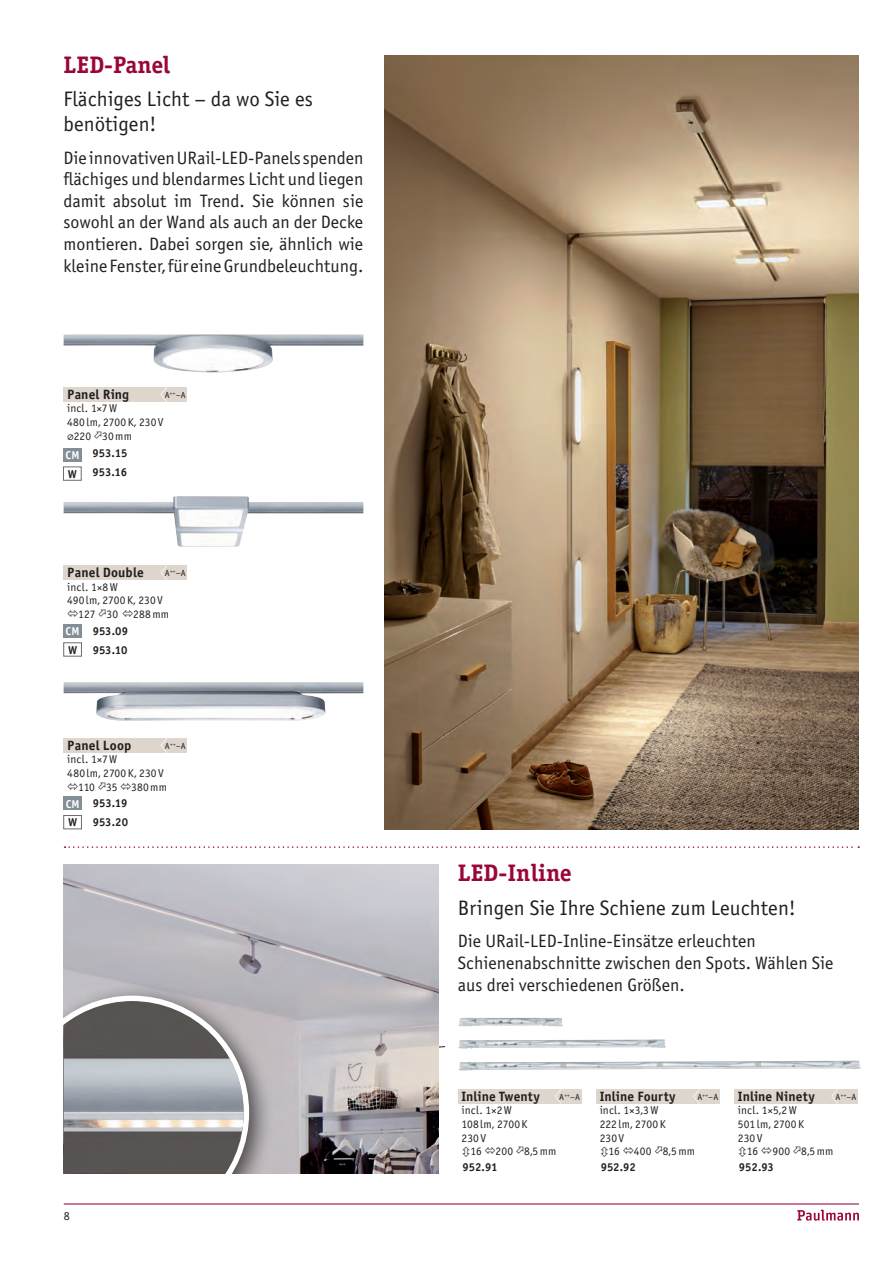
<style>
.page{position:relative;width:893px;height:1263px;background:#fff}
.page>*{position:absolute;margin:0;border:0;box-sizing:border-box;transform-origin:0 0}
.t1{font:24px "P Officina Serif Bold ITC";color:#9a0736}
.t2{font:21px/25.2px "P Officina Sans Book ITC";color:#231f20}
.t3{font:18px/21.6px "P Officina Sans Book ITC";color:#231f20;text-align:justify}
.t4{font:13.5px "P Officina Sans Bold ITC";letter-spacing:.01em;color:#231f20}
.t5{font:12px "P Officina Sans Book ITC";color:#231f20}
.t6{font:11.55px/13.6px "P Officina Sans Book ITC";letter-spacing:.015em;color:#231f20}
.t7{font:11.55px "P Officina Sans Bold ITC";letter-spacing:-.005em;color:#231f20}
.t8{font:11.4px "P Officina Sans Bold ITC";color:#fff}
.t9{font:11.4px "P Officina Sans Bold ITC";color:#231f20}
.t10{font:8.85px "P Officina Sans Book ITC";color:#231f20}
.s1{font-family:"Paulmann"}
</style>
<div class="page">
<svg style="left:797px;top:1210px;width:62px;height:11px"></svg>
<hr style="left:64px;top:1203px;width:795px;height:1px;background:#9a0736">
<div style="left:63px;top:387px;width:124px;height:15px;background:#ded6cd"></div>
<svg style="left:160px;top:387px;width:7px;height:15px"></svg>
<div style="left:63px;top:448px;width:19px;height:14px;background:#828f96"></div>
<div style="left:64px;top:738px;width:123px;height:15px;background:#ded6cd"></div>
<svg style="left:161px;top:738px;width:6px;height:15px"></svg>
<div style="left:64px;top:796px;width:18px;height:14px;background:#828f96"></div>
<img style="left:64px;top:334px;width:299px;height:39px">
<img style="left:64px;top:682px;width:299px;height:39px">
<img style="left:64px;top:496px;width:299px;height:50px">
<div style="left:64px;top:565px;width:123px;height:15px;background:#ded6cd"></div>
<svg style="left:161px;top:565px;width:6px;height:15px"></svg>
<div style="left:64px;top:624px;width:18px;height:13px;background:#828f96"></div>
<div style="left:64px;top:815px;width:18px;height:14px;border:1px solid #6c6d70"></div>
<div style="left:458px;top:1089px;width:123px;height:14px;background:#ded6cd"></div>
<svg style="left:555px;top:1089px;width:7px;height:14px"></svg>
<div style="left:596px;top:1089px;width:123px;height:14px;background:#ded6cd"></div>
<svg style="left:693px;top:1089px;width:7px;height:14px"></svg>
<img style="left:458px;top:1017px;width:105px;height:10px">
<img style="left:458px;top:1039px;width:208px;height:10px">
<img style="left:458px;top:1060px;width:403px;height:11px">
<div style="left:734px;top:1089px;width:124px;height:14px;background:#ded6cd"></div>
<svg style="left:831px;top:1089px;width:7px;height:14px"></svg>
<svg style="left:65px;top:846px;width:794px;height:2px"></svg>
<img style="left:64px;top:864px;width:375px;height:310px">
<img style="left:384px;top:55px;width:475px;height:774px">
<div style="left:64px;top:983px;width:210px;height:191px;background:#231f20;opacity:.75"></div>
<svg style="left:64px;top:995px;width:185px;height:179px;background:#8e8d8f"></svg>
<h1 class="t1" style="left:64px;top:50px;width:108px">LED-Panel</h1>
<p class="t2" style="left:64px;top:87px;width:251px">Flächiges Licht – da wo Sie es benötigen!</p>
<p class="t3" style="left:64px;top:147px;width:301px">Die innovativen URail-LED-Panels spenden flächiges und blendarmes Licht und liegen damit absolut im Trend. Sie können sie sowohl an der Wand als auch an der Decke montieren. Dabei sorgen sie, ähnlich wie kleine Fenster, für eine Grundbeleuchtung.</p>
<p class="t4" style="left:67px;top:386px;width:64px">Panel Ring</p>
<p class="t10" style="left:165px;top:390px;width:22px">A<sup>++</sup>–A</p>
<p class="t6" style="left:67px;top:402px;width:98px">incl. 1×7W<br>480lm, 2700K, 230V ⌀⁣220 <span class="s1">1⁣</span>30mm</p>
<p class="t7" style="left:93px;top:446px;width:36px">953.15</p>
<p class="t8" style="left:66px;top:448px;width:15px">CM</p>
<p class="t9" style="left:68px;top:467px;width:11px">W</p>
<p class="t7" style="left:92px;top:465px;width:36px">953.16</p>
<p class="t4" style="left:67px;top:564px;width:78px">Panel Double</p>
<p class="t10" style="left:165px;top:568px;width:22px">A<sup>++</sup>–A</p>
<p class="t6" style="left:67px;top:580px;width:103px">incl. 1×8W<br>490lm, 2700K, 230V<br><span class="s1">2⁣</span>127 <span class="s1">1⁣</span>30 <span class="s1">2⁣</span>288mm</p>
<p class="t7" style="left:93px;top:624px;width:37px">953.09</p>
<p class="t8" style="left:66px;top:624px;width:15px">CM</p>
<p class="t9" style="left:68px;top:643px;width:11px">W</p>
<p class="t7" style="left:93px;top:642px;width:36px">953.10</p>
<p class="t4" style="left:67px;top:737px;width:66px">Panel Loop</p>
<p class="t10" style="left:165px;top:741px;width:22px">A<sup>++</sup>–A</p>
<p class="t6" style="left:67px;top:753px;width:101px">incl. 1×7W<br>480lm, 2700K, 230V<br><span class="s1">2⁣</span>110 <span class="s1">1⁣</span>35 <span class="s1">2⁣</span>380mm</p>
<p class="t7" style="left:93px;top:796px;width:36px">953.19</p>
<p class="t8" style="left:66px;top:796px;width:15px">CM</p>
<p class="t9" style="left:68px;top:815px;width:11px">W</p>
<p class="t7" style="left:93px;top:815px;width:37px">953.20</p>
<p class="t5" style="left:64px;top:1209px;width:7px">8</p>
<h1 class="t1" style="left:458px;top:858px;width:116px">LED-Inline</h1>
<p class="t2" style="left:458px;top:895px;width:339px">Bringen Sie Ihre Schiene zum Leuchten!</p>
<p class="t3" style="left:458px;top:930px;width:377px;text-align:left">Die URail-LED-Inline-Einsätze erleuchten<br>Schienenabschnitte zwischen den Spots. Wählen Sie aus drei verschiedenen Größen.</p>
<p class="t4" style="left:461px;top:1087px;width:80px">Inline Twenty</p>
<p class="t4" style="left:600px;top:1087px;width:78px">Inline Fourty</p>
<p class="t4" style="left:738px;top:1087px;width:78px">Inline Ninety</p>
<p class="t10" style="left:559px;top:1091px;width:22px">A<sup>++</sup>–A</p>
<p class="t10" style="left:697px;top:1091px;width:22px">A<sup>++</sup>–A</p>
<p class="t10" style="left:836px;top:1091px;width:22px">A<sup>++</sup>–A</p>
<p class="t6" style="left:461px;top:1104px;width:96px">incl. 1×2W<br>108lm, 2700K<br>230V<br><span class="s1">3⁣</span>16 <span class="s1">2⁣</span>200 <span class="s1">1⁣</span>8,5mm</p>
<p class="t7" style="left:463px;top:1160px;width:37px">952.91</p>
<p class="t6" style="left:600px;top:1104px;width:97px">incl. 1×3,3W<br>222lm, 2700K<br>230V<br><span class="s1">3⁣</span>16 <span class="s1">2⁣</span>400 <span class="s1">1⁣</span>8,5mm</p>
<p class="t7" style="left:601px;top:1160px;width:37px">952.92</p>
<p class="t6" style="left:738px;top:1104px;width:97px">incl. 1×5,2W<br>501lm, 2700K<br>230V<br><span class="s1">3⁣</span>16 <span class="s1">2⁣</span>900 <span class="s1">1⁣</span>8,5mm</p>
<p class="t7" style="left:739px;top:1160px;width:37px">952.93</p>
</div>
